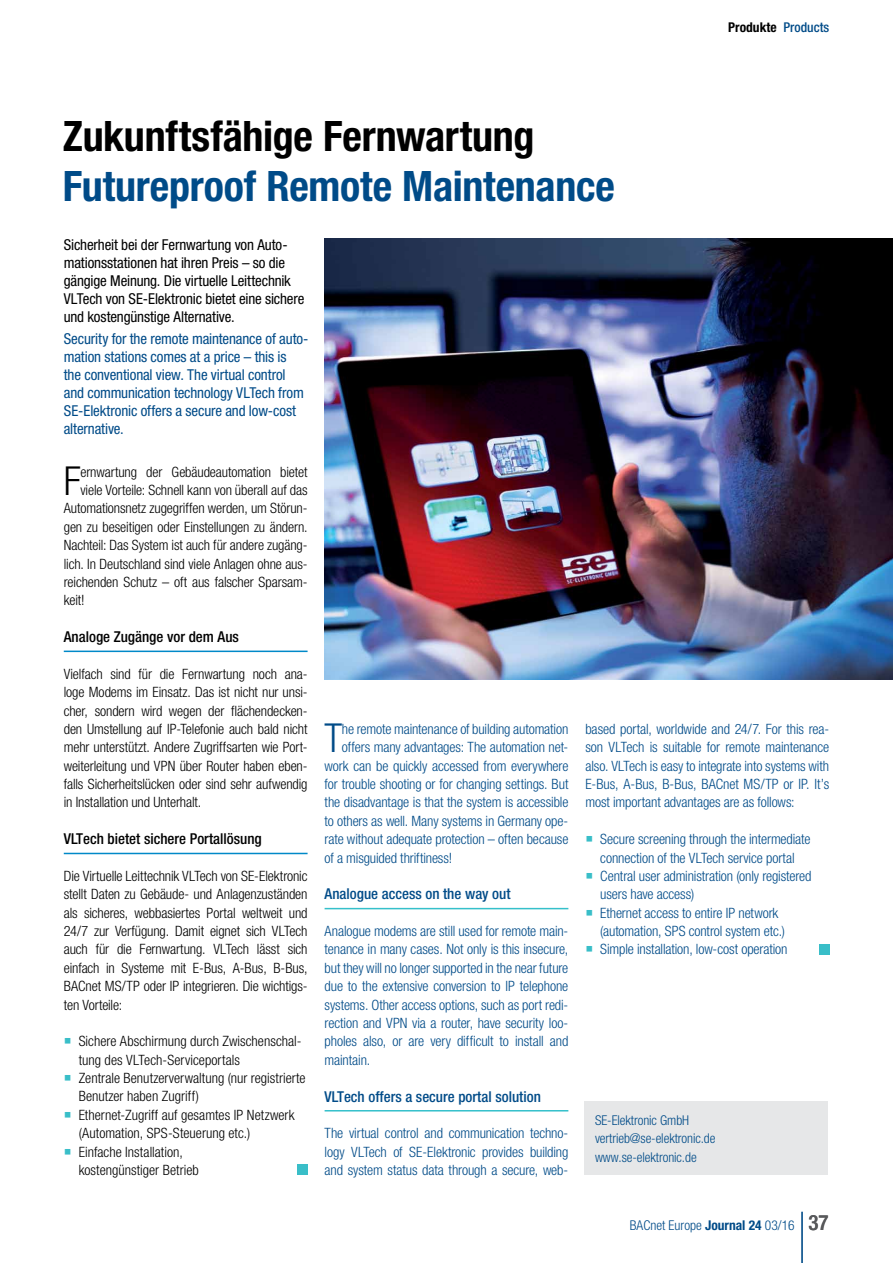
<style>
.page{position:relative;width:893px;height:1263px;background:#fff}
.page>*{position:absolute;margin:0;border:0;box-sizing:border-box;transform-origin:0 0}
.t1{font:700 condensed 42px "Helvetica Neue";letter-spacing:-.005em;color:#004b88}
.t2{font:700 condensed 42px "Helvetica Neue";letter-spacing:-.005em;color:#000}
.t3{font:300 condensed 40.05px "Helvetica Neue";color:#000}
.t4{font:300 condensed 40.05px "Helvetica Neue";color:#004b88}
.t5{font:condensed 15px/18px "Helvetica Neue";letter-spacing:-.01em;color:#004b88}
.t6{font:condensed 15px/18px "Helvetica Neue";letter-spacing:-.01em;color:#000}
.t7{font:500 condensed 15px "Helvetica Neue";color:#004b88}
.t8{font:500 condensed 15px "Helvetica Neue";color:#000}
.t9{font:300 condensed 14.25px/18.3px "Helvetica Neue";letter-spacing:-.01em;color:#004b88;text-align:justify}
.t10{font:300 condensed 14.25px/18.3px "Helvetica Neue";letter-spacing:-.005em;color:#000;text-align:justify}
.t11{font:300 condensed 13.5px/18.3px "Helvetica Neue";letter-spacing:-.005em;color:#004b88}
.t12{font:700 condensed 13.5px "Helvetica Neue";color:#000}
.s1{font-weight:500;color:#004b88}
.s2{font-weight:700}
.s3{font-weight:500;font-size:21px;color:#58595b}
</style>
<div class="page">
<hr style="left:801px;top:1212px;width:2px;height:51px;background:#004b88">
<img style="left:325px;top:239px;width:568px;height:441px">
<div style="left:584px;top:1101px;width:244px;height:73px;background:#e6e7e8"></div>
<hr style="left:64px;top:651px;width:244px;height:1px;background:#0089c8">
<hr style="left:64px;top:853px;width:244px;height:1px;background:#0089c8">
<div style="left:297px;top:1165px;width:11px;height:10px;background:#39bec8"></div>
<hr style="left:325px;top:908px;width:243px;height:1px;background:#35c0ca">
<hr style="left:325px;top:1110px;width:243px;height:1px;background:#35c0ca">
<div style="left:819px;top:944px;width:10px;height:10px;background:#39bec8"></div>
<p class="t12" style="left:728px;top:19px;width:102px">Produkte <span class="s1">Products</span></p>
<h1 class="t2" style="left:63px;top:111px;width:473px">Zukunftsfähige Fernwartung</h1>
<h1 class="t1" style="left:63px;top:160px;width:554px">Futureproof Remote Maintenance</h1>
<p class="t6" style="left:64px;top:235px;width:242px">Sicherheit bei der Fernwartung von Auto&shy;mationsstationen hat ihren Preis – so die gängige Meinung. Die virtuelle Leittechnik VLTech von SE-Elektronic bietet eine sichere und kostengünstige Alternative.</p>
<p class="t5" style="left:64px;top:329px;width:246px">Security for the remote maintenance of auto&shy;mation stations comes at a price – this is<br>the conventional view. The virtual control and communication technology VLTech from SE-Elektronic offers a secure and low-cost alternative.</p>
<h2 class="t3" style="left:64px;top:458px;width:19px">F</h2>
<p class="t10" style="left:80px;top:462px;width:229px">ernwartung der Gebäudeautomation bietet</p>
<p class="t10" style="left:80px;top:481px;width:229px">viele Vorteile: Schnell kann von überall auf das</p>
<p class="t10" style="left:64px;top:499px;width:245px">Automationsnetz zugegriffen werden, um Störun-</p>
<p class="t10" style="left:64px;top:517px;width:245px">gen zu beseitigen oder Einstellungen zu ändern.</p>
<p class="t10" style="left:64px;top:536px;width:245px">Nachteil: Das System ist auch für andere zugäng-</p>
<p class="t10" style="left:64px;top:554px;width:245px">lich. In Deutschland sind viele Anlagen ohne aus-</p>
<p class="t10" style="left:64px;top:573px;width:245px">reichenden Schutz – oft aus falscher Sparsam-</p>
<p class="t10" style="left:64px;top:591px;width:22px">keit!</p>
<p class="t8" style="left:64px;top:628px;width:177px">Analoge Zugänge vor dem Aus</p>
<p class="t10" style="left:64px;top:664px;width:245px">Vielfach sind für die Fernwartung noch ana&shy;loge Modems im Einsatz. Das ist nicht nur unsi&shy;cher, sondern wird wegen der flächendecken&shy;den Umstellung auf IP-Telefonie auch bald nicht mehr unterstützt. Andere Zugriffsarten wie Port&shy;weiterleitung und VPN über Router haben eben&shy;falls Sicherheitslücken oder sind sehr aufwendig in Installation und Unterhalt.</p>
<p class="t8" style="left:64px;top:830px;width:199px">VLTech bietet sichere Portallösung</p>
<p class="t10" style="left:64px;top:867px;width:245px">Die Virtuelle Leittechnik VLTech von SE-Elektronic stellt Daten zu Gebäude- und Anlagenzuständen als sicheres, webbasiertes Portal weltweit und 24/7 zur Verfügung. Damit eignet sich VLTech auch für die Fernwartung. VLTech lässt sich einfach in Systeme mit E-Bus, A-Bus, B-Bus, BACnet MS/TP oder IP integrieren. Die wichtigs&shy;ten Vorteile:</p>
<p class="t10" style="left:79px;top:1032px;width:229px;text-align:left">Sichere Abschirmung durch Zwischenschal&shy;tung des VLTech-Serviceportals<br>Zentrale Benutzerverwaltung (nur registrierte Benutzer haben Zugriff)<br>Ethernet-Zugriff auf gesamtes IP Netzwerk (Automation, SPS-Steuerung etc.)<br>Einfache Installation,<br>kostengünstiger Betrieb</p>
<p class="t9" style="left:585px;top:720px;width:245px">based portal, worldwide and 24/7. For this rea&shy;son VLTech is suitable for remote maintenance also. VLTech is easy to integrate into systems with E-Bus, A-Bus, B-Bus, BACnet MS/TP or IP. It’s most important advantages are as follows:</p>
<p class="t9" style="left:600px;top:830px;width:213px;text-align:left">Secure screening through the intermediate connection of the VLTech service portal Central user administration (only registered users have access)<br>Ethernet access to entire IP network (automation, SPS control system etc.)<br>Simple installation, low-cost operation</p>
<h2 class="t4" style="left:325px;top:715px;width:19px">T</h2>
<p class="t9" style="left:342px;top:720px;width:228px">he remote maintenance of building automation</p>
<p class="t9" style="left:342px;top:738px;width:228px">offers many advantages: The automation net-</p>
<p class="t9" style="left:325px;top:756px;width:245px">work can be quickly accessed from everywhere</p>
<p class="t9" style="left:325px;top:775px;width:245px">for trouble shooting or for changing settings. But</p>
<p class="t9" style="left:325px;top:793px;width:245px">the disadvantage is that the system is accessible</p>
<p class="t9" style="left:325px;top:811px;width:245px">to others as well. Many systems in Germany ope-</p>
<p class="t9" style="left:325px;top:830px;width:245px">rate without adequate protection – often because</p>
<p class="t9" style="left:325px;top:848px;width:129px">of a misguided thriftiness!</p>
<p class="t7" style="left:325px;top:885px;width:188px">Analogue access on the way out</p>
<p class="t9" style="left:325px;top:922px;width:245px">Analogue modems are still used for remote main&shy;tenance in many cases. Not only is this insecure, but they will no longer supported in the near future due to the extensive conversion to IP telephone systems. Other access options, such as port redi&shy;rection and VPN via a router, have security loo&shy;pholes also, or are very difficult to install and maintain.</p>
<p class="t7" style="left:325px;top:1087px;width:218px">VLTech offers a secure portal solution</p>
<p class="t9" style="left:325px;top:1124px;width:245px">The virtual control and communication techno&shy;logy VLTech of SE-Elektronic provides building and system status data through a secure, web-</p>
<p class="t11" style="left:595px;top:1111px;width:122px">SE-Elektronic GmbH vertrieb@se-elektronic.de www.se-elektronic.de</p>
<p class="t11" style="left:630px;top:1216px;width:200px">BACnet Europe <span class="s2">Journal 24</span> 03/16 <span class="s3">37</span></p>
</div>
